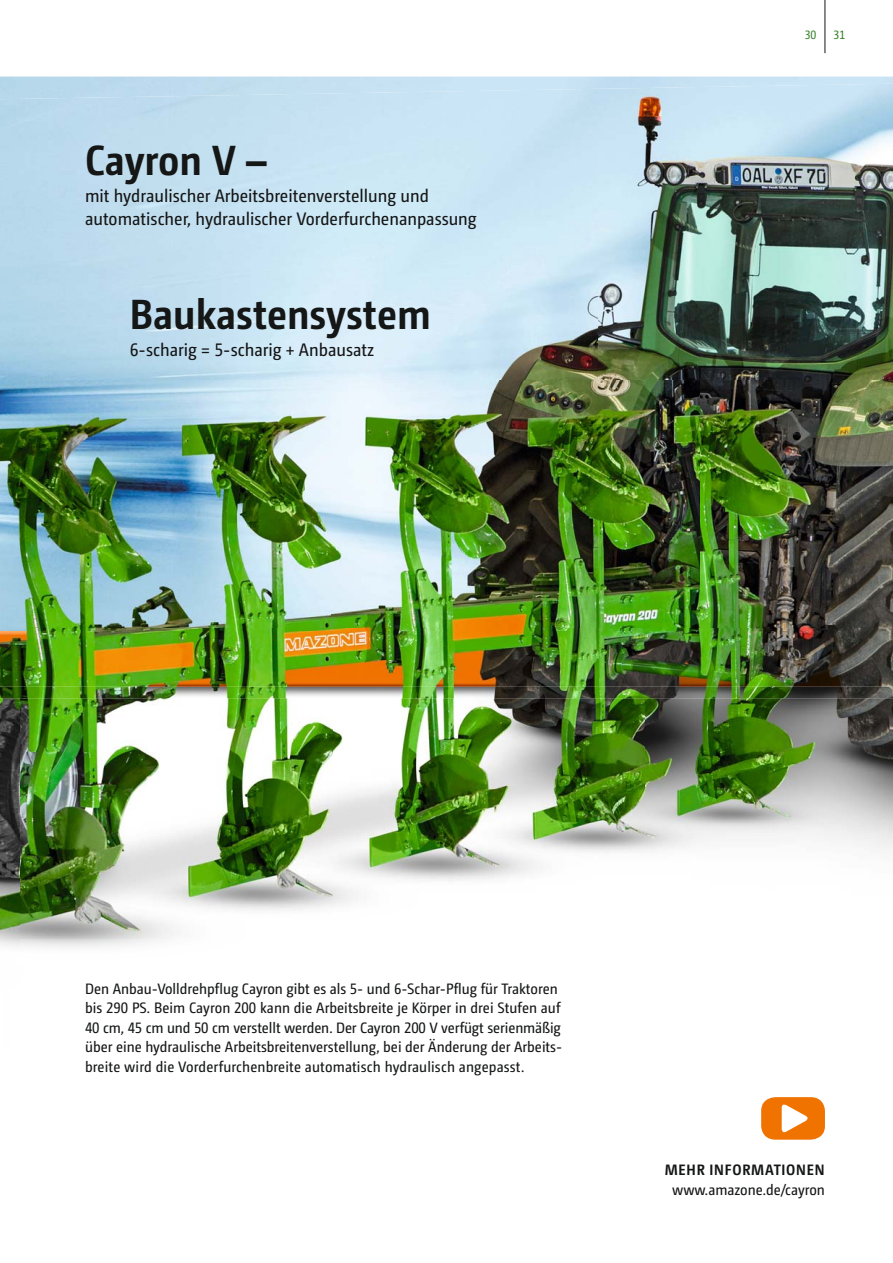
<style>
.page{position:relative;width:893px;height:1263px;background:#fff}
.page>*{position:absolute;margin:0;border:0;box-sizing:border-box;transform-origin:0 0}
.t1{font:700 42px "Camingo Dos Pro S Cd";color:#151616}
.t2{font:18px/23px "Camingo Dos Pro S Cd";color:#151616}
.t3{font:15px/19.5px "Camingo Dos Pro S Cd";color:#151616}
.t4{font:700 15px "Camingo Dos Pro S Cd";letter-spacing:.05em;color:#151616}
.t5{font:12px "Camingo Dos Pro S Cd";color:#38832b}
</style>
<div class="page">
<div style="left:761px;top:1097px;width:64px;height:43px;background:#f07300;border-radius:14px"></div>
<svg style="left:782px;top:1104px;width:26px;height:29px"></svg>
<img style="left:0;top:698px;width:21px;height:249px">
<img style="left:21px;top:698px;width:872px;height:250px">
<img style="left:0;top:83px;width:893px;height:615px">
<img style="left:0;top:659px;width:893px;height:28px">
<img style="left:0;top:631px;width:893px;height:28px">
<hr style="left:825px;top:0;width:1px;height:53px;background:#151616">
<h1 class="t1" style="left:85px;top:144px;width:183px">Cayron V –</h1>
<p class="t2" style="left:85px;top:186px;width:393px">mit hydraulischer Arbeitsbreitenverstellung und automatischer, hydraulischer Vorderfurchenanpassung</p>
<h1 class="t1" style="left:130px;top:298px;width:303px">Baukastensystem</h1>
<p class="t2" style="left:130px;top:340px;width:246px">6-scharig = 5-scharig + Anbausatz</p>
<p class="t5" style="left:805px;top:30px;width:13px">30</p>
<p class="t5" style="left:833px;top:30px;width:13px">31</p>
<p class="t3" style="left:85px;top:980px;width:479px">Den Anbau-Volldrehpflug Cayron gibt es als 5- und 6-Schar-Pflug für Traktoren bis 290 PS. Beim Cayron 200 kann die Arbeitsbreite je Körper in drei Stufen auf 40 cm, 45 cm und 50 cm verstellt werden. Der Cayron 200 V verfügt serienmäßig über eine hydraulische Arbeitsbreitenverstellung, bei der Änderung der Arbeits&shy;breite wird die Vorderfurchenbreite automatisch hydraulisch angepasst.</p>
<p class="t4" style="left:665px;top:1164px;width:161px">MEHR INFORMATIONEN</p>
<p class="t3" style="left:672px;top:1181px;width:154px">www.amazone.de/cayron</p>
</div>
